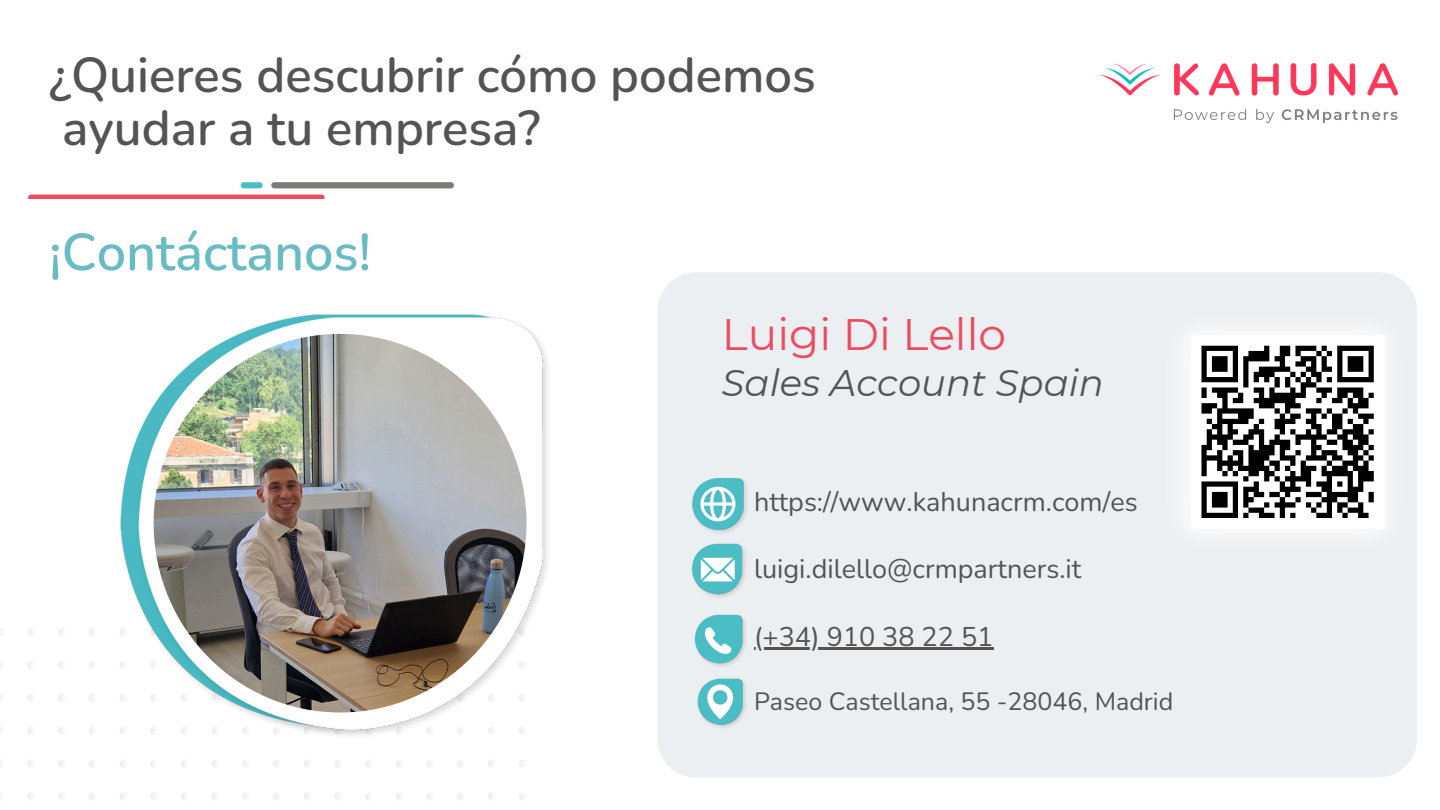
<style>
.page{position:relative;width:1440px;height:810px;background:#fff}
.page>*{position:absolute;margin:0;border:0;box-sizing:border-box;transform-origin:0 0}
.t1{font:600 52px "Nunito";color:#6abcc4}
.t2{font:600 49px/53.2px "Nunito";color:#545454}
.t3{font:44px "Montserrat";color:#eb4c60}
.t4{font:italic 37px "Montserrat";color:#545454}
.t5{font:27px "Nunito";color:#545454}
.t6{font:25px "Nunito";color:#545454}
</style>
<div class="page">
<div style="left:657px;top:272px;width:760px;height:505px;background:#ebeff2"></div>
<div style="left:1154px;top:301px;width:263px;height:262px;background:#edf1f3"></div>
<div style="left:1191px;top:335px;width:193px;height:193px;background:#fff"></div>
<svg style="left:1201px;top:345px;width:173px;height:173px"></svg>
<img style="left:29px;top:182px;width:425px;height:17px">
<img style="left:119px;top:314px;width:429px;height:423px">
<img style="left:154px;top:334px;width:372px;height:379px;border-radius:50%">
<img style="left:1100px;top:63px;width:297px;height:59px">
<img style="left:689px;top:475px;width:62px;height:63px">
<img style="left:692px;top:612px;width:57px;height:58px">
<img style="left:694px;top:676px;width:55px;height:55px">
<img style="left:688px;top:540px;width:61px;height:62px">
<hr style="left:754px;top:647px;width:239px;height:2px;background:#545454">
<h3 class="t2" style="left:49px;top:49px;width:768px">¿Quieres descubrir cómo podemos ayudar a tu empresa?</h3>
<p class="t1" style="left:49px;top:218px;width:323px">¡Contáctanos!</p>
<p class="t3" style="left:722px;top:307px;width:286px">Luigi Di Lello</p>
<p class="t4" style="left:722px;top:360px;width:383px">Sales Account Spain</p>
<p class="t5" style="left:754px;top:483px;width:385px">https://www.kahunacrm.com/es</p>
<p class="t5" style="left:754px;top:551px;width:329px">luigi.dilello@crmpartners.it</p>
<p class="t5" style="left:754px;top:618px;width:241px">(+34) 910 38 22 51</p>
<p class="t6" style="left:754px;top:685px;width:421px">Paseo Castellana, 55 -28046, Madrid</p>
</div>
